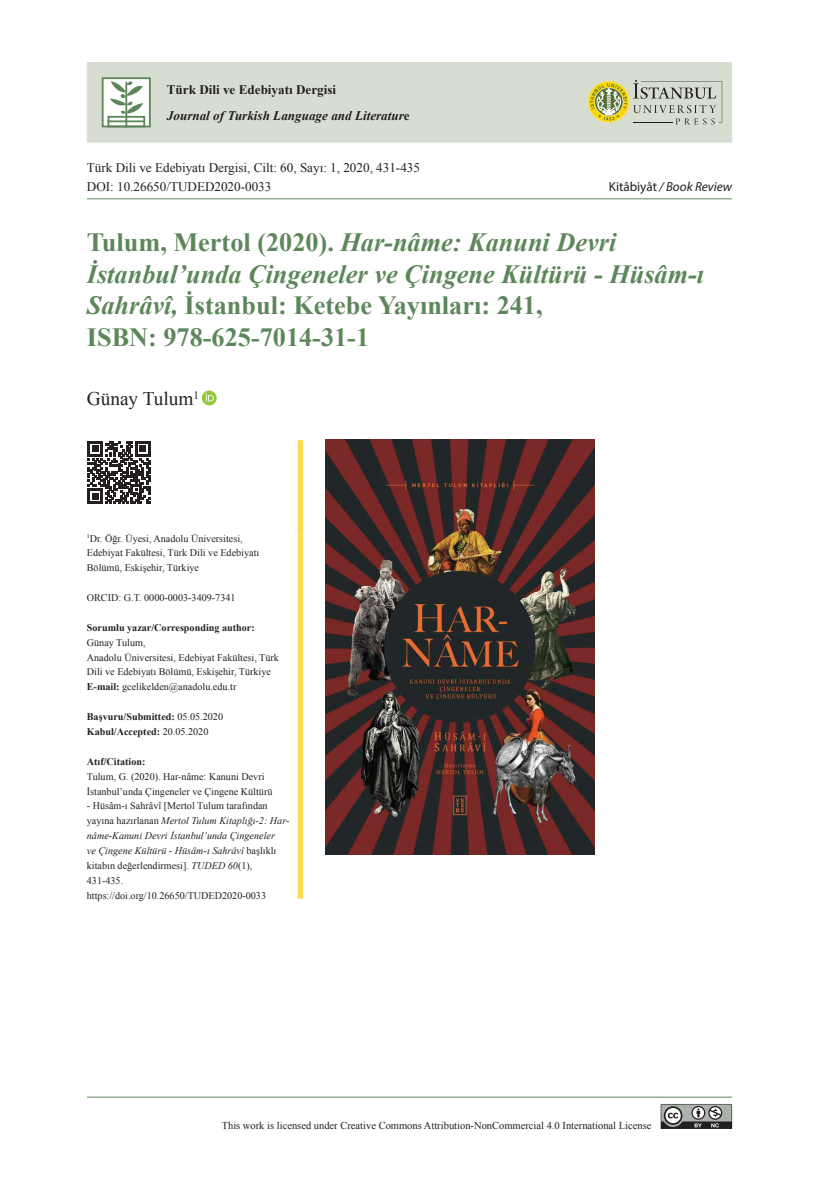
<style>
.page{position:relative;width:819px;height:1191px;background:#fff}
.page>*{position:absolute;margin:0;border:0;box-sizing:border-box;transform-origin:0 0}
.t1{font:italic 700 26.25px/31.5px "Times New Roman";color:#5d875a}
.t2{font:19.25px "Times New Roman";color:#231f20}
.t3{font:13.12px/19.1px "Times New Roman";color:#231f20}
.t4{font:italic 700 13.12px/26.2px "Times New Roman";color:#231f20}
.t5{font:italic 13.12px "Myriad Pro";color:#231f20}
.t6{font:10.5px "Times New Roman";color:#231f20}
.t7{font:10.15px/14.9px "Times New Roman";color:#231f20}
.t8{font:700 10.15px/14.9px "Times New Roman";color:#231f20}
.s1{font-style:normal}
.s2{font-weight:700}
.s3{font-weight:400}
.s4{font-style:italic}
</style>
<div class="page">
<div style="left:87px;top:62px;width:645px;height:81px;background:#d7ded1"></div>
<div style="left:297px;top:440px;width:6px;height:94px;background:#ffda4d"></div>
<div style="left:297px;top:534px;width:6px;height:364px;background:#ffda4d"></div>
<hr style="left:87px;top:198px;width:80px;height:1px;background:#5d875a">
<hr style="left:167px;top:198px;width:133px;height:1px;background:#5d875a">
<hr style="left:300px;top:198px;width:209px;height:1px;background:#5d875a">
<hr style="left:509px;top:198px;width:75px;height:1px;background:#5d875a">
<hr style="left:584px;top:198px;width:148px;height:1px;background:#5d875a">
<div style="left:102px;top:77px;width:49px;height:50px;background:#fff;border:2px solid #5d875a"></div>
<div style="left:107px;top:116px;width:38px;height:11px;border:2px solid #5d875a"></div>
<hr style="left:107px;top:120px;width:37px;height:2px;background:#5d875a">
<svg style="left:110px;top:81px;width:33px;height:33px"></svg>
<hr style="left:125px;top:82px;width:2px;height:45px;background:#5d875a">
<svg style="left:588px;top:80px;width:134px;height:45px;background:#c2c5a4"></svg>
<svg style="left:202px;top:390px;width:15px;height:15px"></svg>
<svg style="left:206px;top:393px;width:8px;height:8px"></svg>
<svg style="left:88px;top:441px;width:62px;height:62px"></svg>
<hr style="left:87px;top:1096px;width:645px;height:1px;background:#5d875a">
<svg style="left:660px;top:1104px;width:72px;height:25px;background:#818280"></svg>
<img style="left:325px;top:440px;width:269px;height:414px">
<p class="t4" style="left:167px;top:76px;width:244px"><span class="s1">Türk Dili ve Edebiyatı Dergisi<br></span>Journal of Turkish Language and Literatur<span class="s1">e</span></p>
<p class="t3" style="left:87px;top:157px;width:334px">Türk Dili ve Edebiyatı Dergisi, Cilt: 60, Sayı: 1, 2020, 431-435<br>DOI: 10.26650/TUDED2020-0033</p>
<p class="t5" style="left:608px;top:179px;width:125px"><span class="s1">Kitâbiyât</span> / Book Review</p>
<h1 class="t1" style="left:87px;top:226px;width:619px"><span class="s1">Tulum, Mertol (2020).</span> Har-nâme: Kanuni Devri İstanbul’unda Çingeneler ve Çingene Kültürü - Hüsâm-ı Sahrâvî, <span class="s1">İstanbul: Ketebe Yayınları: 241,<br>ISBN: 978-625-7014-31-1</span></h1>
<h2 class="t2" style="left:87px;top:386px;width:114px">Günay Tulum<sup>1</sup></h2>
<p class="t7" style="left:87px;top:530px;width:174px"><sup>1</sup>Dr. Öğr. Üyesi, Anadolu Üniversitesi,<br>Edebiyat Fakültesi, Türk Dili ve Edebiyatı<br>Bölümü, Eskişehir, Türkiye</p>
<p class="t7" style="left:87px;top:590px;width:150px">ORCID: G.T. 0000-0003-3409-7341</p>
<p class="t8" style="left:87px;top:619px;width:169px">Sorumlu yazar/Corresponding author:</p>
<p class="t7" style="left:87px;top:634px;width:194px">Günay Tulum,<br>Anadolu Üniversitesi, Edebiyat Fakültesi, Türk Dili ve Edebiyatı Bölümü, Eskişehir, Türkiye <span class="s2">E-mail:</span> gcelikelden@anadolu.edu.tr</p>
<p class="t8" style="left:87px;top:709px;width:138px">Başvuru/Submitted: <span class="s3">05.05.2020<br></span>Kabul/Accepted: <span class="s3">20.05.2020</span></p>
<p class="t8" style="left:87px;top:753px;width:60px">Atıf/Citation:</p>
<p class="t7" style="left:87px;top:768px;width:187px">Tulum, G. (2020). Har-nâme: Kanuni Devri<br>İstanbul’unda Çingeneler ve Çingene Kültürü</p>
<p class="t7" style="left:87px;top:798px;width:204px">- Hüsâm-ı Sahrâvî [Mertol Tulum tarafından yayına hazırlanan <span class="s4">Mertol Tulum Kitaplığı-2: Har&shy;nâme-Kanuni Devri İstanbul’unda Çingeneler<br>ve Çingene Kültürü - Hüsâm-ı Sahrâvî</span> başlıklı kitabın değerlendirmesi]. <span class="s4">TUDED 60</span>(1), 431-435. https://doi.org/10.26650/TUDED2020-0033</p>
<p class="t6" style="left:222px;top:1118px;width:431px">This work is licensed under Creative Commons Attribution-NonCommercial 4.0 International License</p>
</div>
